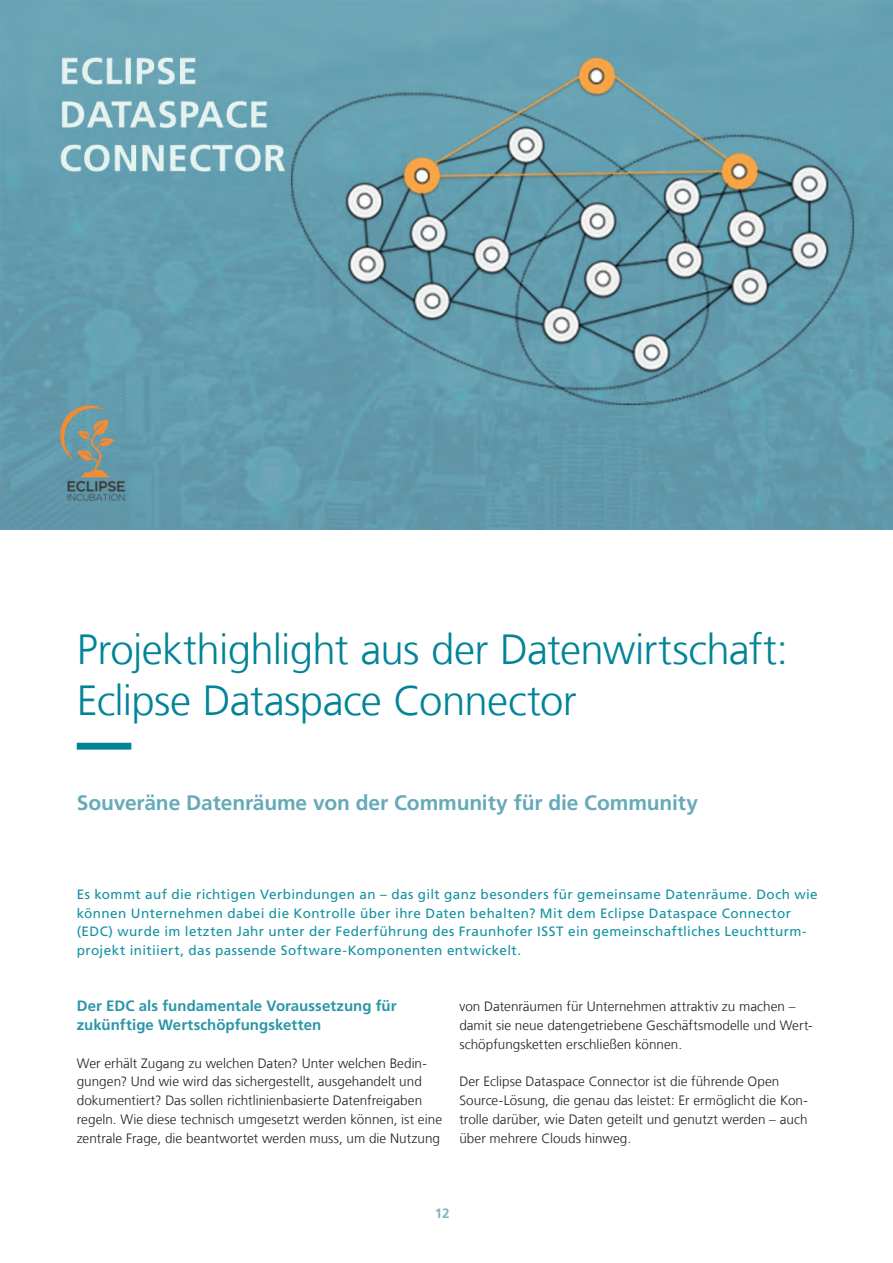
<style>
.page{position:relative;width:893px;height:1263px;background:#fff}
.page>*{position:absolute;margin:0;border:0;box-sizing:border-box;transform-origin:0 0}
.t1{font:300 42px/50.4px "Frutiger LT Com";letter-spacing:-.015em;color:#028498}
.t2{font:700 21px "Frutiger LT Com";letter-spacing:-.005em;color:#66aab9}
.t3{font:700 15px/18.8px "Frutiger LT Com";letter-spacing:.005em;color:#2b96a7}
.t4{font:300 13.5px/18.8px "Frutiger LT Com";letter-spacing:.005em;color:#231f20}
.t5{font:13.5px/18.8px "Frutiger LT Com";letter-spacing:.03em;color:#1391a2}
.t6{font:700 13.5px "Frutiger LT Com";color:#7eb5c1}
</style>
<div class="page">
<svg style="left:77px;top:743px;width:55px;height:7px"></svg>
<img style="left:0;top:0;width:893px;height:529px">
<h1 class="t1" style="left:77px;top:625px;width:713px">Projekthighlight aus der Datenwirtschaft:<br>Eclipse Dataspace Connector</h1>
<h2 class="t2" style="left:77px;top:790px;width:623px">Souveräne Datenräume von der Community für die Community</h2>
<p class="t5" style="left:77px;top:885px;width:742px">Es kommt auf die richtigen Verbindungen an – das gilt ganz besonders für gemeinsame Datenräume. Doch wie können Unternehmen dabei die Kontrolle über ihre Daten behalten? Mit dem Eclipse Dataspace Connector (EDC) wurde im letzten Jahr unter der Federführung des Fraunhofer ISST ein gemeinschaftliches Leuchtturm&shy;projekt initiiert, das passende Software-Komponenten entwickelt.</p>
<p class="t3" style="left:77px;top:997px;width:321px">Der EDC als fundamentale Voraussetzung für zukünftige Wertschöpfungsketten</p>
<p class="t4" style="left:77px;top:1054px;width:367px">Wer erhält Zugang zu welchen Daten? Unter welchen Bedin&shy;gungen? Und wie wird das sichergestellt, ausgehandelt und dokumentiert? Das sollen richtlinienbasierte Datenfreigaben regeln. Wie diese technisch umgesetzt werden können, ist eine zentrale Frage, die beantwortet werden muss, um die Nutzung</p>
<p class="t4" style="left:459px;top:997px;width:355px">von Datenräumen für Unternehmen attraktiv zu machen – damit sie neue datengetriebene Geschäftsmodelle und Wert&shy;schöpfungsketten erschließen können.</p>
<p class="t4" style="left:459px;top:1072px;width:350px">Der Eclipse Dataspace Connector ist die führende Open Source-Lösung, die genau das leistet: Er ermöglicht die Kon&shy;trolle darüber, wie Daten geteilt und genutzt werden – auch über mehrere Clouds hinweg.</p>
<p class="t6" style="left:435px;top:1205px;width:16px">12</p>
</div>
